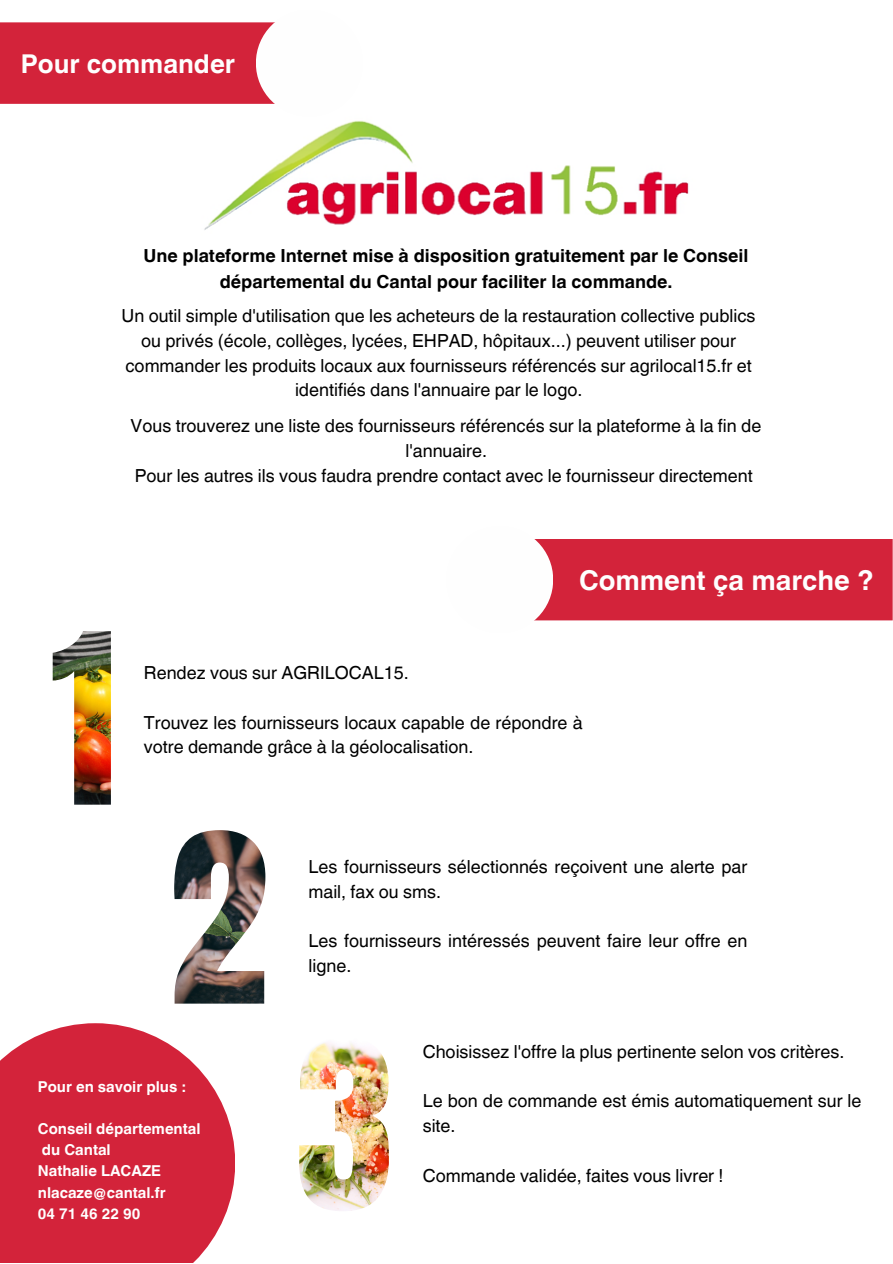
<style>
.page{position:relative;width:893px;height:1264px;background:#fff}
.page>*{position:absolute;margin:0;border:0;box-sizing:border-box;transform-origin:0 0}
.t1{font:700 27.3px "Helvetica World";color:#fefefe}
.t2{font:700 25.95px "Helvetica World";color:#fefefe}
.t3{font:18px/24.8px "Helvetica World";color:#000}
.t4{font:700 18px/25.8px "Helvetica World";color:#000;text-align:center}
.t5{font:700 15px "Helvetica World";color:#fff}
</style>
<div class="page">
<img style="left:204px;top:120px;width:485px;height:110px">
<img style="left:53px;top:631px;width:58px;height:173px">
<img style="left:174px;top:830px;width:91px;height:173px">
<img style="left:299px;top:1043px;width:90px;height:167px">
<svg style="left:0;top:1023px;width:235px;height:239px;background:#d83c51"></svg>
<div style="left:0;top:22px;width:275px;height:82px;background:#d3233a"></div>
<div style="left:256px;top:10px;width:107px;height:106px;background:#fefefe;border-radius:50%"></div>
<div style="left:535px;top:539px;width:357px;height:81px;background:#d3233a"></div>
<div style="left:446px;top:526px;width:107px;height:107px;background:#fefefe;border-radius:50%"></div>
<p class="t2" style="left:21px;top:42px;width:216px">Pour commander</p>
<p class="t4" style="left:143px;top:241px;width:606px">Une plateforme Internet mise à disposition gratuitement par le Conseil départemental du Cantal pour faciliter la commande.</p>
<p class="t3" style="left:121px;top:303px;width:635px;text-align:center">Un outil simple d'utilisation que les acheteurs de la restauration collective publics ou privés (école, collèges, lycées, EHPAD, hôpitaux...) peuvent utiliser pour commander les produits locaux aux fournisseurs référencés sur agrilocal15.fr et identifiés dans l'annuaire par le logo.</p>
<p class="t3" style="left:131px;top:413px;width:632px;text-align:center">Vous trouverez une liste des fournisseurs référencés sur la plateforme à la fin de l'annuaire.</p>
<p class="t3" style="left:135px;top:463px;width:619px">Pour les autres ils vous faudra prendre contact avec le fournisseur directement</p>
<p class="t1" style="left:579px;top:557px;width:296px">Comment ça marche ?</p>
<p class="t3" style="left:144px;top:660px;width:266px">Rendez vous sur AGRILOCAL15.</p>
<p class="t3" style="left:144px;top:710px;width:440px">Trouvez les fournisseurs locaux capable de répondre à votre demande grâce à la géolocalisation.</p>
<p class="t5" style="left:38px;top:1074px;width:149px">Pour en savoir plus :</p>
<p class="t5" style="left:38px;top:1116px;width:164px">Conseil départemental</p>
<p class="t5" style="left:42px;top:1137px;width:70px">du Cantal</p>
<p class="t5" style="left:38px;top:1158px;width:125px">Nathalie LACAZE</p>
<p class="t5" style="left:38px;top:1180px;width:129px">nlacaze@cantal.fr</p>
<p class="t5" style="left:38px;top:1201px;width:104px">04 71 46 22 90</p>
<p class="t3" style="left:308px;top:854px;width:440px">Les fournisseurs sélectionnés reçoivent une alerte par mail, fax ou sms.</p>
<p class="t3" style="left:308px;top:928px;width:440px">Les fournisseurs intéressés peuvent faire leur offre en ligne.</p>
<p class="t3" style="left:422px;top:1039px;width:423px">Choisissez l'offre la plus pertinente selon vos critères.</p>
<p class="t3" style="left:422px;top:1088px;width:440px">Le bon de commande est émis automatiquement sur le site.</p>
<p class="t3" style="left:422px;top:1162px;width:302px">Commande validée, faites vous livrer !</p>
</div>
